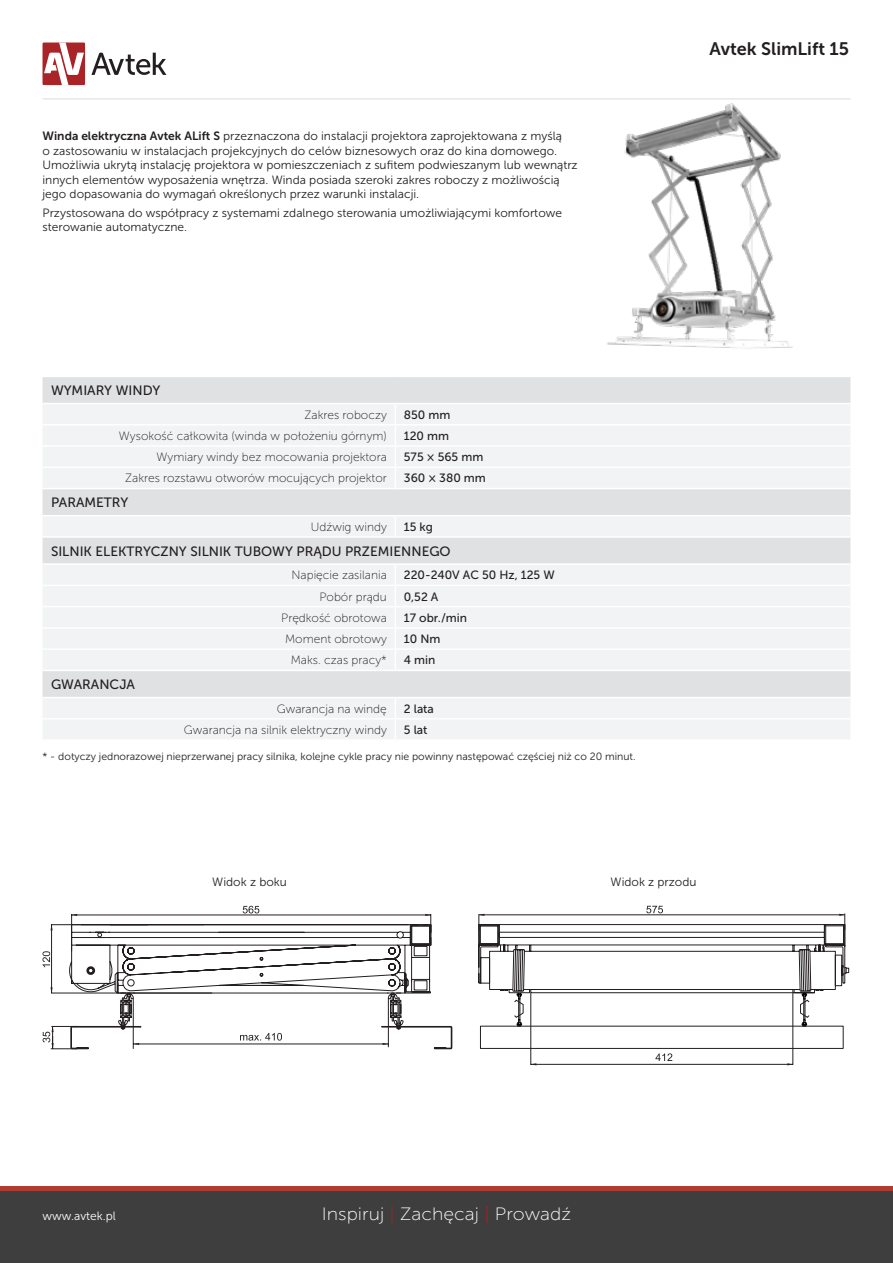
<style>
.page{position:relative;width:893px;height:1263px;background:#fff}
.page>*{position:absolute;margin:0;border:0;box-sizing:border-box;transform-origin:0 0}
.t1{font:18px "Museo Sans 700";color:#231f20}
.t2{font:17.85px "Museo Sans 100";color:#fff;scale:1.09 1}
.Grupa_left{font:13.5px "Museo Sans 500";color:#231f20}
.paragraf{font:12px/14.4px "Museo Sans 300";color:#231f20}
.Cell_right_align{font:12px "Museo Sans 100";color:#231f20}
.Cell_left_align{font:12px "Museo Sans 500";color:#231f20}
.t3{font:12px "Museo Sans 300";color:#fff}
.paragraf-2{font:10.5px "Museo Sans 300";color:#231f20}
.s1{font-family:"Museo Sans 700"}
.s2{color:#a92327}
</style>
<div class="page">
<svg style="left:91px;top:53px;width:75px;height:22px"></svg>
<div style="left:43px;top:43px;width:42px;height:42px;background:#a92327"></div>
<svg style="left:44px;top:43px;width:40px;height:42px"></svg>
<hr style="left:43px;top:98px;width:807px;height:2px;background:#e6e7e9">
<div style="left:0;top:1191px;width:893px;height:72px;background:#3e3e3f"></div>
<div style="left:0;top:1186px;width:893px;height:5px;background:#af3c33"></div>
<div style="left:43px;top:377px;width:807px;height:26px;background:#e0e1e3"></div>
<svg style="left:43px;top:405px;width:807px;height:334px;fill:#f2f3f4"></svg>
<hr style="left:43px;top:424px;width:352px;height:1px;background:#fff">
<hr style="left:395px;top:424px;width:455px;height:1px;background:#fff">
<hr style="left:43px;top:445px;width:352px;height:2px;background:#fff">
<hr style="left:395px;top:445px;width:455px;height:2px;background:#fff">
<hr style="left:43px;top:467px;width:352px;height:1px;background:#fff">
<hr style="left:395px;top:467px;width:455px;height:1px;background:#fff">
<svg style="left:395px;top:405px;width:1px;height:83px"></svg>
<svg style="left:395px;top:516px;width:1px;height:20px"></svg>
<hr style="left:43px;top:585px;width:352px;height:1px;background:#fff">
<hr style="left:395px;top:585px;width:455px;height:1px;background:#fff">
<hr style="left:43px;top:606px;width:352px;height:1px;background:#fff">
<hr style="left:395px;top:606px;width:455px;height:1px;background:#fff">
<hr style="left:43px;top:627px;width:352px;height:2px;background:#fff">
<hr style="left:395px;top:627px;width:455px;height:2px;background:#fff">
<svg style="left:395px;top:565px;width:1px;height:105px"></svg>
<hr style="left:43px;top:718px;width:352px;height:1px;background:#fff">
<hr style="left:395px;top:718px;width:455px;height:1px;background:#fff">
<svg style="left:395px;top:698px;width:1px;height:41px"></svg>
<hr style="left:43px;top:488px;width:352px;height:1px;background:#fff">
<hr style="left:395px;top:488px;width:455px;height:1px;background:#fff">
<hr style="left:43px;top:515px;width:352px;height:1px;background:#fff">
<hr style="left:395px;top:515px;width:455px;height:1px;background:#fff">
<hr style="left:43px;top:536px;width:352px;height:2px;background:#fff">
<hr style="left:395px;top:536px;width:455px;height:2px;background:#fff">
<hr style="left:43px;top:563px;width:352px;height:2px;background:#fff">
<hr style="left:395px;top:563px;width:455px;height:2px;background:#fff">
<hr style="left:43px;top:648px;width:352px;height:2px;background:#fff">
<hr style="left:395px;top:648px;width:455px;height:2px;background:#fff">
<hr style="left:43px;top:670px;width:352px;height:1px;background:#fff">
<hr style="left:395px;top:670px;width:455px;height:1px;background:#fff">
<hr style="left:43px;top:697px;width:352px;height:1px;background:#fff">
<hr style="left:395px;top:697px;width:455px;height:1px;background:#fff">
<img style="left:607px;top:103px;width:186px;height:246px">
<hr style="left:71px;top:914px;width:1px;height:37px;background:#231f20">
<hr style="left:72px;top:915px;width:359px;height:1px;background:#231f20">
<svg style="left:72px;top:914px;width:6px;height:2px"></svg>
<svg style="left:243px;top:906px;width:16px;height:7px"></svg>
<hr style="left:51px;top:993px;width:161px;height:1px;background:#231f20">
<hr style="left:51px;top:924px;width:153px;height:1px;background:#231f20">
<hr style="left:51px;top:925px;width:1px;height:68px;background:#231f20">
<svg style="left:43px;top:951px;width:7px;height:16px"></svg>
<svg style="left:43px;top:1026px;width:25px;height:23px"></svg>
<svg style="left:68px;top:924px;width:384px;height:125px"></svg>
<svg style="left:410px;top:914px;width:22px;height:32px"></svg>
<hr style="left:133px;top:998px;width:1px;height:51px;background:#231f20">
<hr style="left:388px;top:998px;width:1px;height:49px;background:#231f20">
<svg style="left:118px;top:993px;width:286px;height:52px"></svg>
<svg style="left:478px;top:924px;width:371px;height:125px"></svg>
<svg style="left:478px;top:906px;width:367px;height:40px"></svg>
<hr style="left:530px;top:993px;width:1px;height:72px;background:#231f20">
<hr style="left:793px;top:993px;width:1px;height:72px;background:#231f20">
<hr style="left:531px;top:1064px;width:262px;height:1px;background:#231f20">
<svg style="left:655px;top:1053px;width:17px;height:8px"></svg>
<svg style="left:513px;top:958px;width:11px;height:91px"></svg>
<svg style="left:800px;top:958px;width:10px;height:91px"></svg>
<p class="paragraf" style="left:43px;top:129px;width:537px"><span class="s1">Winda elektryczna Avtek ALift S</span> przeznaczona do instalacji projektora zaprojektowana z myślą<br>o zastosowaniu w instalacjach projekcyjnych do celów biznesowych oraz do kina domowego.<br>Umożliwia ukrytą instalację projektora w pomieszczeniach z sufitem podwieszanym lub wewnątrz innych elementów wyposażenia wnętrza. Winda posiada szeroki zakres roboczy z możliwością jego dopasowania do wymagań określonych przez warunki instalacji.</p>
<p class="paragraf" style="left:43px;top:205px;width:521px">Przystosowana do współpracy z systemami zdalnego sterowania umożliwiającymi komfortowe sterowanie automatyczne.</p>
<h1 class="t1" style="left:709px;top:39px;width:141px">Avtek SlimLift 15</h1>
<p class="Grupa_left" style="left:51px;top:383px;width:111px">WYMIARY WINDY</p>
<p class="Cell_right_align" style="left:305px;top:408px;width:84px">Zakres roboczy</p>
<p class="Cell_left_align" style="left:404px;top:408px;width:48px">850 mm</p>
<p class="Cell_right_align" style="left:119px;top:429px;width:269px">Wysokość całkowita (winda w położeniu górnym)</p>
<p class="Cell_left_align" style="left:404px;top:429px;width:47px">120 mm</p>
<p class="Cell_right_align" style="left:157px;top:451px;width:232px">Wymiary windy bez mocowania projektora</p>
<p class="Cell_left_align" style="left:404px;top:450px;width:81px">575 × 565 mm</p>
<p class="Cell_right_align" style="left:125px;top:472px;width:263px">Zakres rozstawu otworów mocujących projektor</p>
<p class="Cell_left_align" style="left:404px;top:472px;width:84px">360 × 380 mm</p>
<p class="Grupa_left" style="left:51px;top:495px;width:79px">PARAMETRY</p>
<p class="Cell_right_align" style="left:311px;top:520px;width:78px">Udźwig windy</p>
<p class="Cell_left_align" style="left:404px;top:520px;width:31px">15 kg</p>
<p class="Grupa_left" style="left:51px;top:543px;width:401px">SILNIK ELEKTRYCZNY SILNIK TUBOWY PRĄDU PRZEMIENNEGO</p>
<p class="Cell_right_align" style="left:292px;top:569px;width:97px">Napięcie zasilania</p>
<p class="Cell_left_align" style="left:404px;top:568px;width:152px">220-240V AC 50 Hz, 125 W</p>
<p class="Cell_right_align" style="left:319px;top:590px;width:69px">Pobór prądu</p>
<p class="Cell_left_align" style="left:404px;top:590px;width:36px">0,52 A</p>
<p class="Cell_right_align" style="left:281px;top:611px;width:107px">Prędkość obrotowa</p>
<p class="Cell_left_align" style="left:404px;top:611px;width:65px">17 obr./min</p>
<p class="Cell_right_align" style="left:285px;top:632px;width:103px">Moment obrotowy</p>
<p class="Cell_left_align" style="left:404px;top:632px;width:38px">10 Nm</p>
<p class="Cell_right_align" style="left:291px;top:654px;width:98px">Maks. czas pracy*</p>
<p class="Cell_left_align" style="left:404px;top:654px;width:33px">4 min</p>
<p class="Grupa_left" style="left:51px;top:677px;width:86px">GWARANCJA</p>
<p class="Cell_right_align" style="left:277px;top:702px;width:112px">Gwarancja na windę</p>
<p class="Cell_left_align" style="left:404px;top:702px;width:32px">2 lata</p>
<p class="Cell_right_align" style="left:184px;top:723px;width:204px">Gwarancja na silnik elektryczny windy</p>
<p class="Cell_left_align" style="left:404px;top:723px;width:25px">5 lat</p>
<p class="paragraf-2" style="left:43px;top:750px;width:595px">* - dotyczy jednorazowej nieprzerwanej pracy silnika, kolejne cykle pracy nie powinny następować częściej niż co 20 minut.</p>
<p class="paragraf" style="left:212px;top:875px;width:76px">Widok z boku</p>
<p class="paragraf" style="left:611px;top:875px;width:87px">Widok z przodu</p>
<p class="t3" style="left:43px;top:1210px;width:75px">www.avtek.pl</p>
<h2 class="t2" style="left:322px;top:1205px;width:230px">Inspiruj <span class="s2">|</span> Zachęcaj <span class="s2">|</span> Prowadź</h2>
</div>
